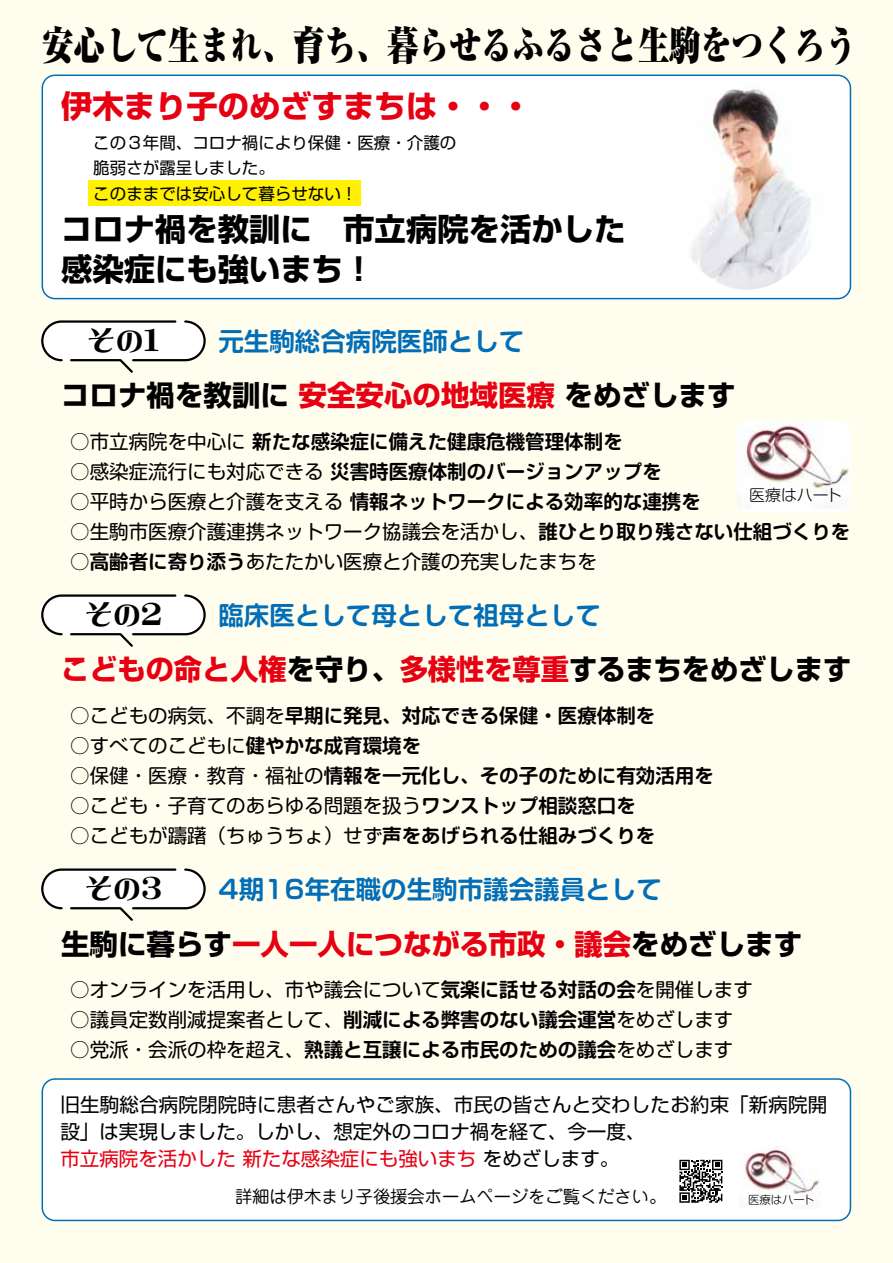
<style>
.page{position:relative;width:893px;height:1263px;background:#fffeee}
.page>*{position:absolute;margin:0;border:0;box-sizing:border-box;transform-origin:0 0}
.t1{font:900 39.15px "Ryumin Pro";color:#000;scale:.8 1}
.t2{font:700 31.35px/40.5px "Shin Go Pro";color:#000}
.t3{font:700 31.35px "Shin Go Pro";color:#e60012}
.t4{font:700 28.5px "Shin Go Pro";color:#e60012}
.t5{font:700 28.5px "Shin Go Pro";color:#000}
.t6{font:28.5px "Roman Mincho EGP Ultra SJIS";color:#000}
.t7{font:700 25.5px "Soft Go Std De";color:#036eb8}
.t8{font:19.5px "Soft Go Std";color:#000}
.t9{font:700 19.5px "Soft Go Std De";color:#000}
.t10{font:19.5px/27px "Shin Go Pro";color:#000}
.t11{font:17.25px "Jun 201 Pro";color:#000}
.t12{font:16.5px/25.5px "Shin Go Pro";color:#000}
.t13{font:300 15.9px "Shin M Go Pro";color:#000}
.t14{font:300 11.4px "Shin M Go Pro";color:#000}
.s1{color:#e60012}
.s2{font-family:"Soft Go Std";font-weight:400}
.s3{font-family:"Soft Go Std De";font-weight:700}
.s4{color:#000}
</style>
<div class="page">
<div style="left:42px;top:75px;width:808px;height:224px;background:#fff;border-radius:13px"></div>
<div style="left:42px;top:75px;width:809px;height:224px;border:2px solid #036eb8;border-radius:13px"></div>
<div style="left:42px;top:1079px;width:808px;height:141px;background:#fff;border-radius:13px"></div>
<div style="left:42px;top:1078px;width:809px;height:143px;border:2px solid #036eb8;border-radius:13px"></div>
<img style="left:691px;top:89px;width:120px;height:201px">
<svg style="left:41px;top:320px;width:165px;height:53px"></svg>
<svg style="left:679px;top:1160px;width:43px;height:43px"></svg>
<svg style="left:41px;top:594px;width:165px;height:53px"></svg>
<svg style="left:41px;top:868px;width:165px;height:53px"></svg>
<div style="left:88px;top:181px;width:273px;height:25px;background:#fff100"></div>
<div style="left:737px;top:421px;width:113px;height:91px;background:#fff;border-radius:11px"></div>
<img style="left:737px;top:421px;width:113px;height:88px">
<img style="left:743px;top:1148px;width:76px;height:47px">
<h1 class="t1" style="left:42px;top:14px;width:1020px">安心して生まれ、育ち、暮らせるふるさと生駒をつくろう</h1>
<h2 class="t3" style="left:61px;top:81px;width:472px">伊木まり子のめざすまちは・・・</h2>
<p class="t12" style="left:93px;top:128px;width:364px">この３年間、コロナ禍により保健・医療・介護の脆弱さが露呈しました。<br>このままでは安心して暮らせない!</p>
<h2 class="t2" style="left:61px;top:206px;width:566px">コロナ禍を教訓に　市立病院を活かした感染症にも強いまち!</h2>
<h3 class="t6" style="left:87px;top:326px;width:74px">その1</h3>
<h3 class="t5" style="left:61px;top:373px;width:676px">コロナ禍を教訓に<span class="s1">安全安心の地域医療</span>をめざします</h3>
<p class="t9" style="left:70px;top:428px;width:554px"><span class="s2">○市立病院を中心に</span>新たな感染症に備えた健康危機管理体制を</p>
<p class="t9" style="left:70px;top:458px;width:593px"><span class="s2">○感染症流行にも対応できる</span>災害時医療体制のバージョンアップを</p>
<p class="t9" style="left:70px;top:488px;width:632px"><span class="s2">○平時から医療と介護を支える</span>情報ネットワークによる効率的な連携を</p>
<p class="t8" style="left:70px;top:518px;width:781px">○生駒市医療介護連携ネットワーク協議会を活かし、<span class="s3">誰ひとり取り残さない仕組づくりを</span></p>
<p class="t8" style="left:70px;top:548px;width:528px">○<span class="s3">高齢者に寄り添う</span>あたたかい医療と介護の充実したまちを</p>
<h3 class="t7" style="left:218px;top:597px;width:384px">臨床医として母として祖母として</h3>
<h3 class="t7" style="left:218px;top:323px;width:308px">元生駒総合病院医師として</h3>
<p class="t13" style="left:749px;top:483px;width:94px">医療はハート</p>
<h3 class="t6" style="left:85px;top:600px;width:79px">その2</h3>
<h3 class="t4" style="left:61px;top:647px;width:792px">こどもの命と人権<span class="s4">を守り、</span>多様性を尊重<span class="s4">するまちをめざします</span></h3>
<p class="t9" style="left:70px;top:702px;width:587px"><span class="s2">○こどもの病気、不調を</span>早期に発見、対応できる保健・医療体制を</p>
<p class="t8" style="left:70px;top:732px;width:353px">○すべてのこどもに<span class="s3">健やかな成育環境を</span></p>
<p class="t9" style="left:70px;top:762px;width:645px"><span class="s2">○保健・医療・教育・福祉の</span>情報を一元化し、その子のために有効活用を</p>
<p class="t8" style="left:70px;top:792px;width:567px">○こども・子育てのあらゆる問題を扱う<span class="s3">ワンストップ相談窓口を</span></p>
<p class="t8" style="left:70px;top:822px;width:587px">○こどもが躊躇（ちゅうちょ）せず<span class="s3">声をあげられる仕組みづくりを</span></p>
<h3 class="t7" style="left:218px;top:871px;width:445px">4期16年在職の生駒市議会議員として</h3>
<h3 class="t6" style="left:85px;top:874px;width:79px">その3</h3>
<h3 class="t4" style="left:61px;top:921px;width:743px"><span class="s4">生駒に暮らす</span>一人一人につながる市政・議会<span class="s4">をめざします</span></h3>
<p class="t8" style="left:70px;top:976px;width:684px">○オンラインを活用し、市や議会について<span class="s3">気楽に話せる対話の会</span>を開催します</p>
<p class="t8" style="left:70px;top:1006px;width:664px">○議員定数削減提案者として、<span class="s3">削減による弊害のない議会運営</span>をめざします</p>
<p class="t8" style="left:70px;top:1036px;width:664px">○党派・会派の枠を超え、<span class="s3">熟議と互譲による市民のための議会</span>をめざします</p>
<p class="t10" style="left:60px;top:1089px;width:768px">旧生駒総合病院閉院時に患者さんやご家族、市民の皆さんと交わしたお約束「新病院開設」は実現しました。しかし、想定外のコロナ禍を経て、今一度、<br><span class="s1">市立病院を活かした新たな感染症にも強いまち</span>をめざします。</p>
<p class="t11" style="left:235px;top:1182px;width:433px">詳細は伊木まり子後援会ホームページをご覧ください。</p>
<p class="t14" style="left:748px;top:1190px;width:68px">医療はハート</p>
</div>
